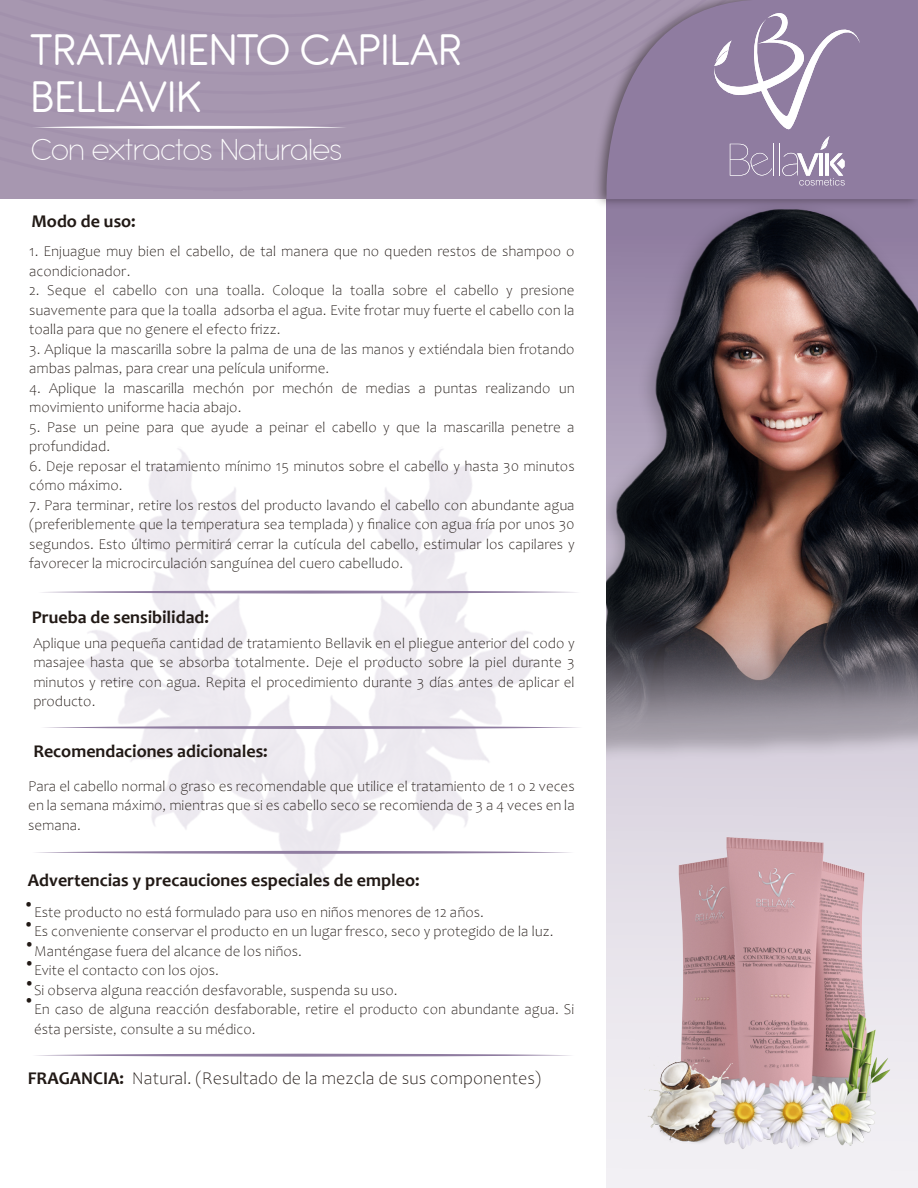
<style>
.page{position:relative;width:918px;height:1188px;background:#fff}
.page>*{position:absolute;margin:0;border:0;box-sizing:border-box;transform-origin:0 0}
.t1{font:48px/46.5px "Antipasto Pro";color:#fff}
.t2{font:200 33px "Antipasto Pro";color:#fff}
.t3{font:700 18px "Candara";color:#211915}
.t4{font:300 18px "Candara";color:#211915}
.t5{font:300 15px/19.5px "Candara";color:#211915}
.s1{font-weight:700}
</style>
<div class="page">
<svg style="left:606px;top:762px;width:312px;height:426px"></svg>
<div style="left:0;top:0;width:918px;height:199px;background:#a797b0"></div>
<svg style="left:597px;top:0;width:321px;height:199px;fill:#8f7ca0"></svg>
<svg style="left:44px;top:726px;width:537px;height:3px;background:#b2a5bd"></svg>
<svg style="left:36px;top:1054px;width:531px;height:3px"></svg>
<svg style="left:36px;top:851px;width:531px;height:3px;background:#b3a7bf"></svg>
<svg style="left:35px;top:126px;width:310px;height:3px"></svg>
<svg style="left:42px;top:591px;width:537px;height:3px"></svg>
<img style="left:606px;top:199px;width:312px;height:563px">
<svg style="left:713px;top:8px;width:147px;height:178px;background:#9e8ead"></svg>
<img style="left:567px;top:791px;width:351px;height:389px">
<h1 class="t1" style="left:31px;top:28px;width:433px">TRATAMIENTO CAPILAR<br>BELLAVIK</h1>
<h2 class="t2" style="left:32px;top:131px;width:312px">Con extractos Naturales</h2>
<p class="t3" style="left:31px;top:210px;width:106px">Modo de uso:</p>
<p class="t5" style="left:29px;top:242px;width:547px">1. Enjuague muy bien el cabello, de tal manera que no queden restos de shampoo o acondicionador.</p>
<p class="t5" style="left:29px;top:281px;width:547px;text-align:justify">2. Seque el cabello con una toalla. Coloque la toalla sobre el cabello y presione suavemente para que la toalla adsorba el agua. Evite frotar muy fuerte el cabello con la toalla para que no genere el efecto frizz.</p>
<p class="t5" style="left:29px;top:339px;width:547px">3. Aplique la mascarilla sobre la palma de una de las manos y extiéndala bien frotando ambas palmas, para crear una película uniforme.</p>
<p class="t5" style="left:29px;top:378px;width:547px">4. Aplique la mascarilla mechón por mechón de medias a puntas realizando un movimiento uniforme hacia abajo.</p>
<p class="t5" style="left:29px;top:417px;width:547px">5. Pase un peine para que ayude a peinar el cabello y que la mascarilla penetre a profundidad.</p>
<p class="t5" style="left:29px;top:456px;width:547px">6. Deje reposar el tratamiento mínimo 15 minutos sobre el cabello y hasta 30 minutos cómo máximo.</p>
<p class="t5" style="left:29px;top:495px;width:547px;text-align:justify">7. Para terminar, retire los restos del producto lavando el cabello con abundante agua (preferiblemente que la temperatura sea templada) y finalice con agua fría por unos 30 segundos. Esto último permitirá cerrar la cutícula del cabello, estimular los capilares y favorecer la microcirculación sanguínea del cuero cabelludo.</p>
<p class="t3" style="left:32px;top:606px;width:179px">Prueba de sensibilidad:</p>
<p class="t5" style="left:33px;top:633px;width:543px;text-align:justify">Aplique una pequeña cantidad de tratamiento Bellavik en el pliegue anterior del codo y masajee hasta que se absorba totalmente. Deje el producto sobre la piel durante 3 minutos y retire con agua. Repita el procedimiento durante 3 días antes de aplicar el producto.</p>
<p class="t3" style="left:33px;top:740px;width:236px">Recomendaciones adicionales:</p>
<p class="t5" style="left:28px;top:776px;width:548px;text-align:justify">Para el cabello normal o graso es recomendable que utilice el tratamiento de 1 o 2 veces en la semana máximo, mientras que si es cabello seco se recomienda de 3 a 4 veces en la semana.</p>
<p class="t3" style="left:28px;top:869px;width:393px">Advertencias y precauciones especiales de empleo:</p>
<p class="t5" style="left:24px;top:894px;width:12px;text-align:justify">• • • • •</p>
<p class="t5" style="left:24px;top:991px;width:11px">•</p>
<p class="t5" style="left:34px;top:902px;width:542px">Este producto no está formulado para uso en niños menores de 12 años.<br>Es conveniente conservar el producto en un lugar fresco, seco y protegido de la luz.<br>Manténgase fuera del alcance de los niños.<br>Evite el contacto con los ojos.<br>Si observa alguna reacción desfavorable, suspenda su uso.<br>En caso de alguna reacción desfaborable, retire el producto con abundante agua. Si ésta persiste, consulte a su médico.</p>
<p class="t4" style="left:28px;top:1069px;width:515px"><span class="s1">FRAGANCIA:</span> Natural. (Resultado de la mezcla de sus componentes)</p>
</div>
